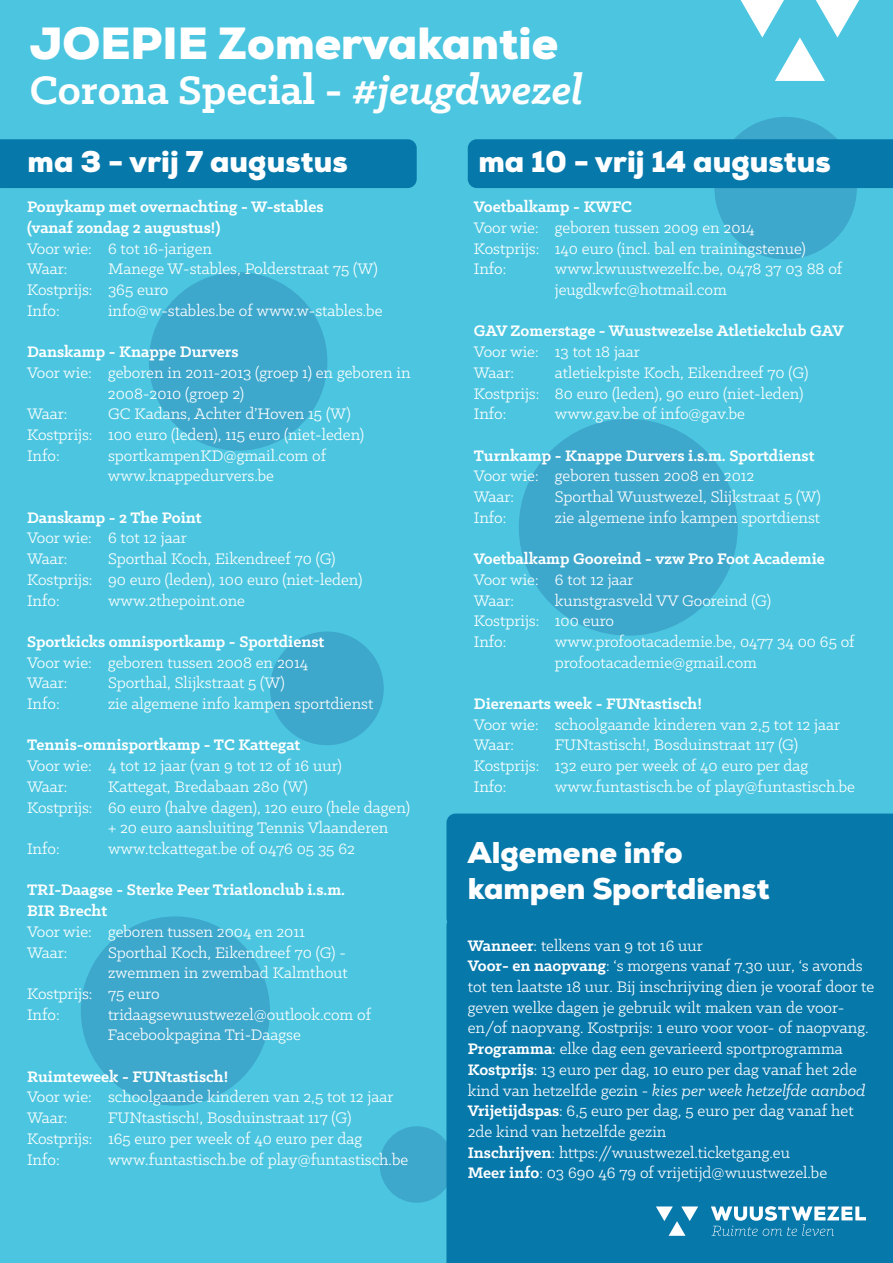
<style>
.page{position:relative;width:893px;height:1263px;background:#4cc6e0}
.page>*{position:absolute;margin:0;border:0;box-sizing:border-box;transform-origin:0 0}
.t1{font:700 45px "Klinic Slab";color:#fff}
.t2{font:900 45px "Nexa";color:#fff}
.t3{font:900 30px "Nexa";color:#fff}
.t4{font:17.25px/20.7px "Klinic Slab";color:#fff}
.t5{font:700 17.25px "Klinic Slab";color:#fff}
.s1{font-style:italic}
.s2{font-weight:700}
</style>
<div class="page">
<div style="left:0;top:139px;width:417px;height:49px;background:#0778aa"></div>
<svg style="left:741px;top:0;width:118px;height:81px"></svg>
<div style="left:149px;top:272px;width:178px;height:179px;background:#3da7cc;border-radius:50%"></div>
<div style="left:81px;top:916px;width:189px;height:190px;background:#3da7cc;border-radius:50%"></div>
<div style="left:446px;top:813px;width:447px;height:103px;background:#0778aa"></div>
<div style="left:519px;top:419px;width:219px;height:217px;background:#3da7cc;border-radius:50%"></div>
<div style="left:380px;top:1126px;width:74px;height:77px;background:#3da7cc;border-radius:50%"></div>
<div style="left:446px;top:916px;width:447px;height:347px;background:#0778aa"></div>
<div style="left:270px;top:631px;width:114px;height:114px;background:#3da7cc;border-radius:50%"></div>
<div style="left:714px;top:117px;width:143px;height:142px;background:#3da7cc;border-radius:50%"></div>
<svg style="left:656px;top:1206px;width:42px;height:30px"></svg>
<svg style="left:711px;top:1206px;width:155px;height:30px;background:#4f9fc2"></svg>
<div style="left:468px;top:139px;width:425px;height:49px;background:#0778aa"></div>
<p class="t2" style="left:30px;top:14px;width:530px">JOEPIE Zomervakantie</p>
<p class="t1" style="left:30px;top:60px;width:555px">Corona Special - <span class="s1">#jeugdwezel</span></p>
<p class="t3" style="left:28px;top:142px;width:322px">ma 3 - vrij 7 augustus</p>
<p class="t5" style="left:27px;top:196px;width:298px">Ponykamp met overnachting - W-stables</p>
<p class="t5" style="left:27px;top:216px;width:195px">(vanaf zondag 2 augustus!)</p>
<p class="t4" style="left:27px;top:237px;width:187px">Voor wie: 6 tot 16-jarigen</p>
<p class="t4" style="left:27px;top:258px;width:42px">Waar:</p>
<p class="t4" style="left:108px;top:258px;width:271px">Manege W-stables, Polderstraat 75 (W)</p>
<p class="t4" style="left:27px;top:279px;width:143px">Kostprijs: 365 euro</p>
<p class="t4" style="left:27px;top:300px;width:34px">Info:</p>
<p class="t4" style="left:108px;top:300px;width:276px">info@w-stables.be of www.w-stables.be</p>
<p class="t5" style="left:27px;top:340px;width:213px">Danskamp - Knappe Durvers</p>
<p class="t4" style="left:108px;top:362px;width:304px;text-indent:-81px">Voor wie: geboren in 2011-2013 (groep 1) en geboren in<br>2008-2010 (groep 2)</p>
<p class="t4" style="left:27px;top:403px;width:42px">Waar:</p>
<p class="t4" style="left:108px;top:403px;width:244px">GC Kadans, Achter d’Hoven 15 (W)</p>
<p class="t4" style="left:27px;top:424px;width:339px">Kostprijs: 100 euro (leden), 115 euro (niet-leden)</p>
<p class="t4" style="left:27px;top:444px;width:34px">Info:</p>
<p class="t4" style="left:108px;top:444px;width:220px">sportkampenKD@gmail.com of</p>
<p class="t4" style="left:108px;top:465px;width:168px">www.knappedurvers.be</p>
<p class="t5" style="left:27px;top:506px;width:176px">Danskamp - 2 The Point</p>
<p class="t4" style="left:27px;top:527px;width:161px">Voor wie: 6 tot 12 jaar</p>
<p class="t4" style="left:27px;top:548px;width:42px">Waar:</p>
<p class="t4" style="left:108px;top:548px;width:229px">Sporthal Koch, Eikendreef 70 (G)</p>
<p class="t4" style="left:27px;top:569px;width:337px">Kostprijs: 90 euro (leden), 100 euro (niet-leden)</p>
<p class="t4" style="left:27px;top:589px;width:34px">Info:</p>
<p class="t4" style="left:108px;top:589px;width:138px">www.2thepoint.one</p>
<p class="t5" style="left:27px;top:630px;width:299px">Sportkicks omnisportkamp - Sportdienst</p>
<p class="t4" style="left:27px;top:651px;width:283px">Voor wie: geboren tussen 2008 en 2014</p>
<p class="t4" style="left:27px;top:672px;width:42px">Waar:</p>
<p class="t4" style="left:108px;top:672px;width:178px">Sporthal, Slijkstraat 5 (W)</p>
<p class="t4" style="left:27px;top:693px;width:34px">Info:</p>
<p class="t4" style="left:108px;top:693px;width:267px">zie algemene info kampen sportdienst</p>
<p class="t5" style="left:27px;top:734px;width:275px">Tennis-omnisportkamp - TC Kattegat</p>
<p class="t4" style="left:27px;top:755px;width:316px">Voor wie: 4 tot 12 jaar (van 9 tot 12 of 16 uur)</p>
<p class="t4" style="left:27px;top:776px;width:42px">Waar:</p>
<p class="t4" style="left:108px;top:776px;width:201px">Kattegat, Bredabaan 280 (W)</p>
<p class="t4" style="left:108px;top:796px;width:303px;text-indent:-81px">Kostprijs: 60 euro (halve dagen), 120 euro (hele dagen) + 20 euro aansluiting Tennis Vlaanderen</p>
<p class="t4" style="left:27px;top:838px;width:34px">Info:</p>
<p class="t4" style="left:108px;top:838px;width:248px">www.tckattegat.be of 0476 05 35 62</p>
<p class="t5" style="left:27px;top:879px;width:320px">TRI-Daagse - Sterke Peer Triatlonclub i.s.m.</p>
<p class="t5" style="left:27px;top:899px;width:82px">BIR Brecht</p>
<p class="t4" style="left:27px;top:921px;width:279px">Voor wie: geboren tussen 2004 en 2011</p>
<p class="t4" style="left:27px;top:941px;width:42px">Waar:</p>
<p class="t4" style="left:108px;top:941px;width:239px">Sporthal Koch, Eikendreef 70 (G) -</p>
<p class="t4" style="left:108px;top:962px;width:241px">zwemmen in zwembad Kalmthout</p>
<p class="t4" style="left:27px;top:983px;width:134px">Kostprijs: 75 euro</p>
<p class="t4" style="left:27px;top:1003px;width:34px">Info:</p>
<p class="t4" style="left:108px;top:1003px;width:265px">tridaagsewuustwezel@outlook.com of</p>
<p class="t4" style="left:108px;top:1024px;width:194px">Facebookpagina Tri-Daagse</p>
<p class="t5" style="left:27px;top:1065px;width:203px">Ruimteweek - FUNtastisch!</p>
<p class="t4" style="left:27px;top:1086px;width:368px">Voor wie: schoolgaande kinderen van 2,5 tot 12 jaar</p>
<p class="t4" style="left:27px;top:1107px;width:42px">Waar:</p>
<p class="t4" style="left:108px;top:1107px;width:245px">FUNtastisch!, Bosduinstraat 117 (G)</p>
<p class="t4" style="left:27px;top:1128px;width:337px">Kostprijs: 165 euro per week of 40 euro per dag</p>
<p class="t4" style="left:27px;top:1148px;width:34px">Info:</p>
<p class="t4" style="left:108px;top:1148px;width:302px">www.funtastisch.be of play@funtastisch.be</p>
<p class="t3" style="left:478px;top:142px;width:354px">ma 10 - vrij 14 augustus</p>
<p class="t5" style="left:474px;top:196px;width:160px">Voetbalkamp - KWFC</p>
<p class="t4" style="left:474px;top:217px;width:282px">Voor wie: geboren tussen 2009 en 2014</p>
<p class="t4" style="left:474px;top:237px;width:333px">Kostprijs: 140 euro (incl. bal en trainingstenue)</p>
<p class="t4" style="left:474px;top:258px;width:34px">Info:</p>
<p class="t4" style="left:555px;top:258px;width:289px">www.kwuustwezelfc.be, 0478 37 03 88 of jeugdkwfc@hotmail.com</p>
<p class="t5" style="left:474px;top:320px;width:372px">GAV Zomerstage - Wuustwezelse Atletiekclub GAV</p>
<p class="t4" style="left:474px;top:341px;width:168px">Voor wie: 13 tot 18 jaar</p>
<p class="t4" style="left:474px;top:362px;width:42px">Waar:</p>
<p class="t4" style="left:555px;top:362px;width:255px">atletiekpiste Koch, Eikendreef 70 (G)</p>
<p class="t4" style="left:474px;top:382px;width:331px">Kostprijs: 80 euro (leden), 90 euro (niet-leden)</p>
<p class="t4" style="left:474px;top:403px;width:34px">Info:</p>
<p class="t4" style="left:555px;top:403px;width:192px">www.gav.be of info@gav.be</p>
<p class="t5" style="left:474px;top:444px;width:342px">Turnkamp - Knappe Durvers i.s.m. Sportdienst</p>
<p class="t4" style="left:474px;top:465px;width:282px">Voor wie: geboren tussen 2008 en 2012</p>
<p class="t4" style="left:474px;top:486px;width:42px">Waar:</p>
<p class="t4" style="left:555px;top:486px;width:267px">Sporthal Wuustwezel, Slijkstraat 5 (W)</p>
<p class="t4" style="left:474px;top:507px;width:34px">Info:</p>
<p class="t4" style="left:555px;top:507px;width:267px">zie algemene info kampen sportdienst</p>
<p class="t5" style="left:474px;top:547px;width:353px">Voetbalkamp Gooreind - vzw Pro Foot Academie</p>
<p class="t4" style="left:474px;top:569px;width:161px">Voor wie: 6 tot 12 jaar</p>
<p class="t4" style="left:474px;top:589px;width:42px">Waar:</p>
<p class="t4" style="left:555px;top:589px;width:218px">kunstgrasveld VV Gooreind (G)</p>
<p class="t4" style="left:474px;top:610px;width:142px">Kostprijs: 100 euro</p>
<p class="t4" style="left:474px;top:631px;width:34px">Info:</p>
<p class="t4" style="left:555px;top:631px;width:301px">www.profootacademie.be, 0477 34 00 65 of profootacademie@gmail.com</p>
<p class="t5" style="left:474px;top:692px;width:230px">Dierenarts week - FUNtastisch!</p>
<p class="t4" style="left:474px;top:714px;width:368px">Voor wie: schoolgaande kinderen van 2,5 tot 12 jaar</p>
<p class="t4" style="left:474px;top:734px;width:42px">Waar:</p>
<p class="t4" style="left:555px;top:734px;width:245px">FUNtastisch!, Bosduinstraat 117 (G)</p>
<p class="t4" style="left:474px;top:755px;width:336px">Kostprijs: 132 euro per week of 40 euro per dag</p>
<p class="t4" style="left:474px;top:776px;width:34px">Info:</p>
<p class="t4" style="left:555px;top:776px;width:302px">www.funtastisch.be of play@funtastisch.be</p>
<p class="t3" style="left:468px;top:833px;width:216px">Algemene info</p>
<p class="t3" style="left:468px;top:869px;width:304px">kampen Sportdienst</p>
<p class="t4" style="left:468px;top:934px;width:237px"><span class="s2">Wanneer</span>: telkens van 9 tot 16 uur</p>
<p class="t4" style="left:468px;top:955px;width:408px"><span class="s2">Voor- en naopvang</span>: ‘s morgens vanaf 7.30 uur, ‘s avonds tot ten laatste 18 uur. Bij inschrijving dien je vooraf door te geven welke dagen je gebruik wilt maken van de voor-</p>
<p class="t4" style="left:468px;top:1017px;width:402px">en/of naopvang. Kostprijs: 1 euro voor voor- of naopvang.</p>
<p class="t4" style="left:468px;top:1038px;width:376px"><span class="s2">Programma</span>: elke dag een gevarieerd sportprogramma</p>
<p class="t4" style="left:468px;top:1059px;width:399px"><span class="s2">Kostprijs</span>: 13 euro per dag, 10 euro per dag vanaf het 2de kind van hetzelfde gezin - <span class="s1">kies per week hetzelfde aanbod</span></p>
<p class="t4" style="left:468px;top:1100px;width:387px"><span class="s2">Vrijetijdspas</span>: 6,5 euro per dag, 5 euro per dag vanaf het<br>2de kind van hetzelfde gezin</p>
<p class="t4" style="left:468px;top:1141px;width:324px"><span class="s2">Inschrijven</span>: https://wuustwezel.ticketgang.eu</p>
<p class="t4" style="left:468px;top:1162px;width:361px"><span class="s2">Meer info</span>: 03 690 46 79 of vrijetijd@wuustwezel.be</p>
</div>
